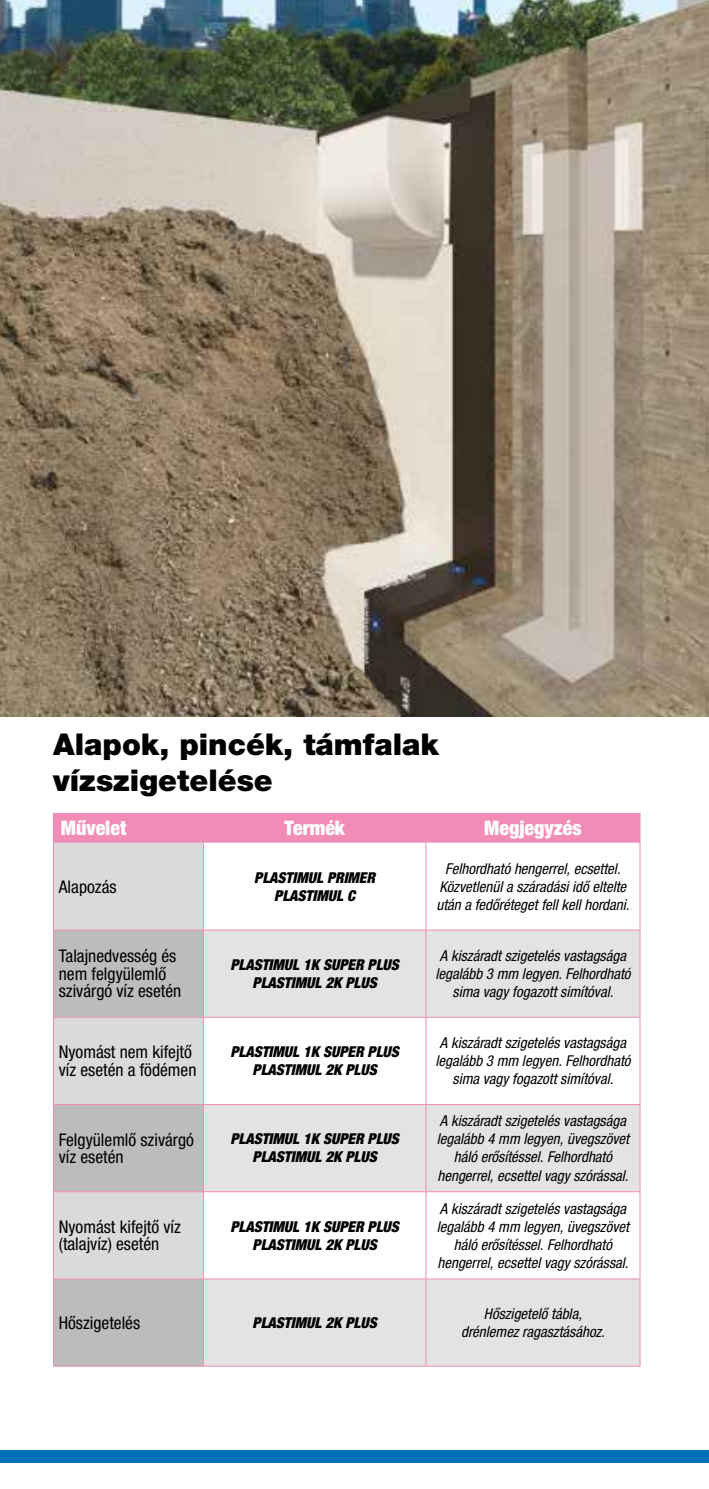
<style>
.page{position:relative;width:709px;height:1489px;background:#fff}
.page>*{position:absolute;margin:0;border:0;box-sizing:border-box;transform-origin:0 0}
.t1{font:900 30px/36px "Helvetica Neue LTW1 G";color:#000}
.t2{font:900 condensed 20px "Helvetica Neue LTW1 G";color:#fff}
.t3{font:condensed 17.5px/17.5px "Helvetica Neue LTW1 G";color:#000}
.t4{font:italic condensed 15px/18px "Helvetica Neue LTW1 G";color:#000;text-align:center}
.t5{font:italic 900 condensed 15px/18px "Helvetica Neue LTW1 G";color:#000;text-align:center}
</style>
<div class="page">
<div style="left:0;top:1449px;width:709px;height:13px;background:#0070ba"></div>
<div style="left:54px;top:842px;width:149px;height:87px;background:#dadada"></div>
<svg style="left:54px;top:930px;width:149px;height:435px;background:#c8c7c7"></svg>
<svg style="left:204px;top:930px;width:435px;height:435px;fill:#e3e3e3"></svg>
<hr style="left:53px;top:842px;width:1px;height:87px;background:#f08cb5">
<hr style="left:203px;top:842px;width:1px;height:87px;background:#f08cb5">
<hr style="left:425px;top:842px;width:1px;height:87px;background:#f08cb5">
<hr style="left:639px;top:842px;width:1px;height:87px;background:#f08cb5">
<hr style="left:53px;top:929px;width:150px;height:1px;background:#f08cb5">
<hr style="left:53px;top:930px;width:1px;height:86px;background:#f08cb5">
<hr style="left:203px;top:929px;width:223px;height:1px;background:#f08cb5">
<hr style="left:203px;top:930px;width:1px;height:86px;background:#f08cb5">
<hr style="left:426px;top:929px;width:214px;height:1px;background:#f08cb5">
<hr style="left:425px;top:930px;width:1px;height:86px;background:#f08cb5">
<hr style="left:639px;top:930px;width:1px;height:86px;background:#f08cb5">
<hr style="left:53px;top:1016px;width:150px;height:1px;background:#f08cb5">
<hr style="left:53px;top:1017px;width:1px;height:87px;background:#f08cb5">
<hr style="left:203px;top:1016px;width:223px;height:1px;background:#f08cb5">
<hr style="left:203px;top:1017px;width:1px;height:87px;background:#f08cb5">
<hr style="left:426px;top:1016px;width:214px;height:1px;background:#f08cb5">
<hr style="left:425px;top:1017px;width:1px;height:87px;background:#f08cb5">
<hr style="left:639px;top:1017px;width:1px;height:87px;background:#f08cb5">
<hr style="left:53px;top:1103px;width:150px;height:1px;background:#f08cb5">
<hr style="left:53px;top:1104px;width:1px;height:87px;background:#f08cb5">
<hr style="left:203px;top:1103px;width:223px;height:1px;background:#f08cb5">
<hr style="left:203px;top:1104px;width:1px;height:87px;background:#f08cb5">
<hr style="left:426px;top:1103px;width:214px;height:1px;background:#f08cb5">
<hr style="left:425px;top:1104px;width:1px;height:87px;background:#f08cb5">
<hr style="left:639px;top:1104px;width:1px;height:87px;background:#f08cb5">
<hr style="left:53px;top:1191px;width:150px;height:1px;background:#f08cb5">
<hr style="left:53px;top:1191px;width:1px;height:87px;background:#f08cb5">
<hr style="left:203px;top:1191px;width:223px;height:1px;background:#f08cb5">
<hr style="left:203px;top:1191px;width:1px;height:87px;background:#f08cb5">
<hr style="left:426px;top:1191px;width:214px;height:1px;background:#f08cb5">
<hr style="left:425px;top:1191px;width:1px;height:87px;background:#f08cb5">
<hr style="left:639px;top:1191px;width:1px;height:87px;background:#f08cb5">
<hr style="left:53px;top:1278px;width:150px;height:1px;background:#f08cb5">
<hr style="left:53px;top:1279px;width:1px;height:86px;background:#f08cb5">
<hr style="left:203px;top:1278px;width:223px;height:1px;background:#f08cb5">
<hr style="left:203px;top:1279px;width:1px;height:86px;background:#f08cb5">
<hr style="left:426px;top:1278px;width:214px;height:1px;background:#f08cb5">
<hr style="left:425px;top:1279px;width:1px;height:86px;background:#f08cb5">
<hr style="left:639px;top:1279px;width:1px;height:86px;background:#f08cb5">
<hr style="left:53px;top:1365px;width:150px;height:1px;background:#f08cb5">
<hr style="left:203px;top:1365px;width:223px;height:1px;background:#f08cb5">
<hr style="left:426px;top:1365px;width:214px;height:1px;background:#f08cb5">
<div style="left:53px;top:813px;width:587px;height:29px;background:#f08cb5"></div>
<img style="left:0;top:0;width:709px;height:716px">
<img style="left:0;top:278px;width:1px;height:1092px">
<h1 class="t1" style="left:53px;top:726px;width:387px">Alapok, pincék, támfalak vízszigetelése</h1>
<h2 class="t2" style="left:61px;top:815px;width:67px">Művelet</h2>
<h2 class="t2" style="left:284px;top:816px;width:62px">Termék</h2>
<h2 class="t2" style="left:484px;top:816px;width:99px">Megjegyzés</h2>
<p class="t3" style="left:59px;top:877px;width:59px">Alapozás</p>
<p class="t5" style="left:254px;top:868px;width:122px">PLASTIMUL PRIMER<br>PLASTIMUL C</p>
<p class="t4" style="left:436px;top:859px;width:195px">Felhordható hengerrel, ecsettel.<br>Közvetlenül a száradási idő eltelte után a fedőréteget fell kell hordani.</p>
<p class="t3" style="left:59px;top:947px;width:124px">Talajnedvesség és nem felgyülemlő szivárgó víz esetén</p>
<p class="t5" style="left:230px;top:955px;width:170px">PLASTIMUL 1K SUPER PLUS<br>PLASTIMUL 2K PLUS</p>
<p class="t4" style="left:435px;top:946px;width:197px">A kiszáradt szigetelés vastagsága legalább 3 mm legyen. Felhordható sima vagy fogazott simítóval.</p>
<p class="t3" style="left:59px;top:1043px;width:139px">Nyomást nem kifejtő víz esetén a födémen</p>
<p class="t5" style="left:230px;top:1042px;width:170px">PLASTIMUL 1K SUPER PLUS<br>PLASTIMUL 2K PLUS</p>
<p class="t4" style="left:435px;top:1034px;width:197px">A kiszáradt szigetelés vastagsága legalább 3 mm legyen. Felhordható sima vagy fogazott simítóval.</p>
<p class="t3" style="left:59px;top:1130px;width:137px">Felgyülemlő szivárgó víz esetén</p>
<p class="t5" style="left:230px;top:1130px;width:170px">PLASTIMUL 1K SUPER PLUS<br>PLASTIMUL 2K PLUS</p>
<p class="t3" style="left:59px;top:1217px;width:124px">Nyomást kifejtő víz (talajvíz) esetén</p>
<p class="t5" style="left:230px;top:1217px;width:170px">PLASTIMUL 1K SUPER PLUS<br>PLASTIMUL 2K PLUS</p>
<p class="t4" style="left:437px;top:1112px;width:194px">A kiszáradt szigetelés vastagsága legalább 4 mm legyen, üvegszövet háló erősítéssel. Felhordható hengerrel, ecsettel vagy szórással.</p>
<p class="t4" style="left:437px;top:1199px;width:194px">A kiszáradt szigetelés vastagsága legalább 4 mm legyen, üvegszövet háló erősítéssel. Felhordható hengerrel, ecsettel vagy szórással.</p>
<p class="t3" style="left:59px;top:1313px;width:83px">Hőszigetelés</p>
<p class="t5" style="left:252px;top:1313px;width:126px">PLASTIMUL 2K PLUS</p>
<p class="t4" style="left:461px;top:1304px;width:145px">Hőszigetelő tábla, drénlemez ragasztásához.</p>
</div>
